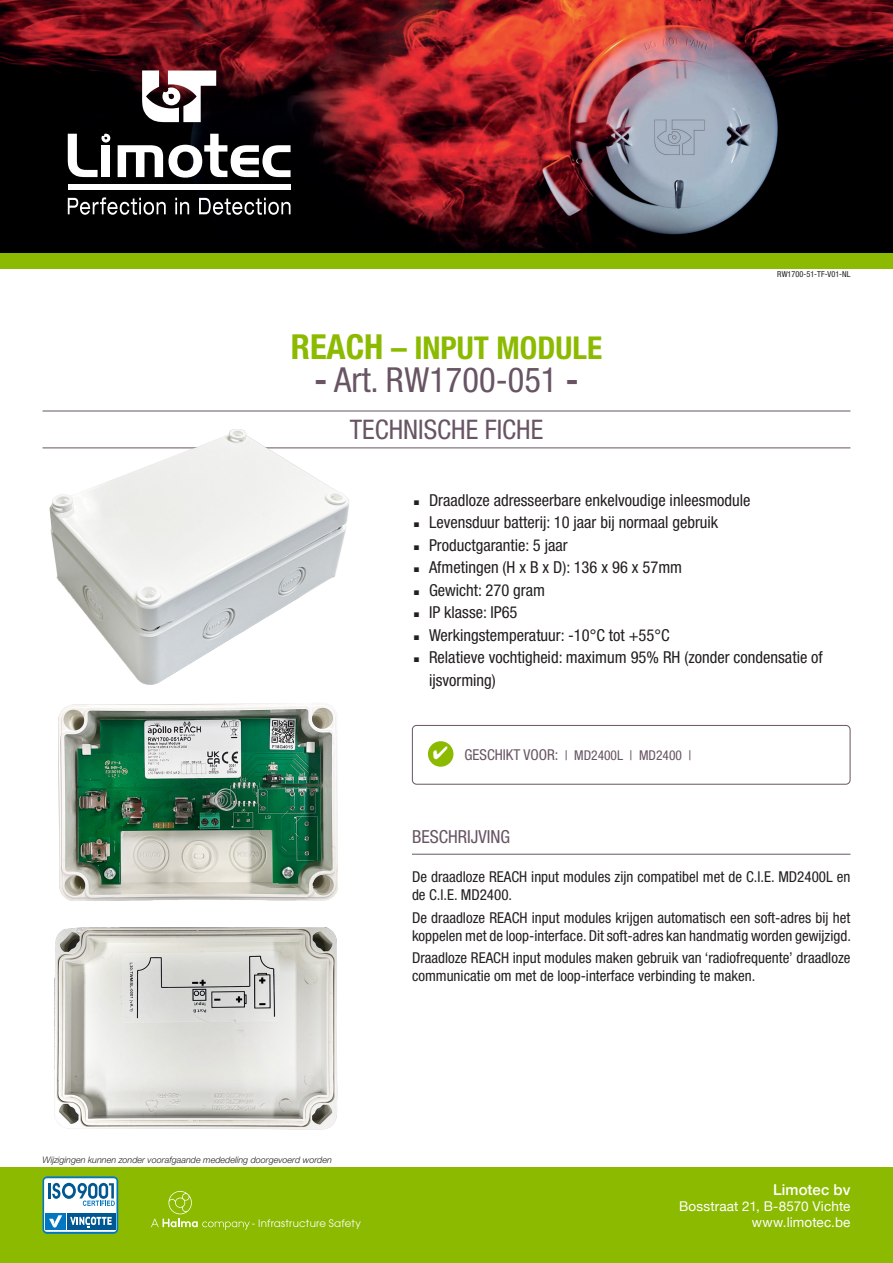
<style>
.page{position:relative;width:893px;height:1263px;background:#fff}
.page>*{position:absolute;margin:0;border:0;box-sizing:border-box;transform-origin:0 0}
.t1{font:condensed 34.5px "Helvetica Neue LT Std";color:#685463}
.t2{font:700 condensed 31.5px "Helvetica Neue LT Std";color:#8bba00}
.t3{font:condensed 27px "Helvetica Neue LT Std";color:#685463}
._1__Tekst{font:condensed 18px "Helvetica Neue LT Std";color:#685463}
.t4{font:condensed 16.5px/22.5px "Helvetica Neue LT Std";color:#231f20}
._1__Tekst-2{font:condensed 15px/18px "Helvetica Neue LT Std";color:#231f20}
.t5{font:500 15px "Helvetica Neue";letter-spacing:.005em;color:#fff}
.t6{font:13.5px "Helvetica Neue";letter-spacing:.01em;color:#fff}
._1__Kader{font:condensed 13.5px "Helvetica Neue LT Std";color:#685463}
.t7{font:10.2px "ITC Avant Garde Pro";letter-spacing:.025em;color:#fff}
._1__Tekst-3{font:italic 300 9px "Helvetica Neue LT Std";color:#231f20}
.t8{font:condensed 8.25px "Helvetica Neue LT Std";color:#231f20}
.s1{font-size:34.5px}
.s2{font-weight:700}
.s3{font-size:15px}
</style>
<div class="page">
<hr style="left:43px;top:411px;width:807px;height:1px;background:#685463">
<hr style="left:43px;top:447px;width:807px;height:1px;background:#685463">
<img style="left:0;top:0;width:893px;height:253px">
<svg style="left:68px;top:197px;width:98px;height:18px"></svg>
<svg style="left:175px;top:198px;width:14px;height:16px"></svg>
<svg style="left:199px;top:198px;width:92px;height:17px"></svg>
<div style="left:68px;top:185px;width:223px;height:5px;background:#fff"></div>
<svg style="left:118px;top:134px;width:173px;height:44px"></svg>
<svg style="left:68px;top:134px;width:42px;height:43px"></svg>
<svg style="left:142px;top:70px;width:74px;height:52px"></svg>
<div style="left:0;top:1167px;width:893px;height:96px;background:#8bba00"></div>
<div style="left:0;top:253px;width:893px;height:15px;background:#8bba00"></div>
<svg style="left:151px;top:1191px;width:99px;height:39px"></svg>
<svg style="left:43px;top:1176px;width:75px;height:58px;background:#89b7d2"></svg>
<img style="left:42px;top:410px;width:312px;height:275px">
<img style="left:58px;top:703px;width:280px;height:198px">
<img style="left:54px;top:927px;width:284px;height:203px">
<div style="left:412px;top:725px;width:438px;height:59px;border:1px solid #685463;border-radius:4px"></div>
<div style="left:428px;top:741px;width:25px;height:26px;background:#8bba00;border-radius:50%"></div>
<hr style="left:412px;top:854px;width:438px;height:1px;background:#685463">
<p class="t2" style="left:291px;top:329px;width:313px"><span class="s1">REACH</span> – INPUT MODULE</p>
<p class="t1" style="left:314px;top:360px;width:266px"><span class="s2">-</span> Art. RW1700-051 <span class="s2">-</span></p>
<p class="t3" style="left:350px;top:414px;width:195px">TECHNISCHE FICHE</p>
<p class="t8" style="left:777px;top:269px;width:75px">RW1700-51-TF-V01-NL</p>
<p class="t4" style="left:412px;top:489px;width:340px">◾ Draadloze adresseerbare enkelvoudige inleesmodule</p>
<p class="t4" style="left:412px;top:511px;width:308px">◾ Levensduur batterij: 10 jaar bij normaal gebruik</p>
<p class="t4" style="left:412px;top:534px;width:157px">◾ Productgarantie: 5 jaar</p>
<p class="t4" style="left:412px;top:556px;width:272px">◾ Afmetingen (H x B x D): 136 x 96 x 57mm</p>
<p class="t4" style="left:412px;top:579px;width:134px">◾ Gewicht: 270 gram</p>
<p class="t4" style="left:412px;top:601px;width:107px">◾ IP klasse: IP65</p>
<p class="t4" style="left:412px;top:624px;width:259px">◾ Werkingstemperatuur: -10°C tot +55°C</p>
<p class="t4" style="left:429px;top:646px;width:395px;text-indent:-17px">◾ Relatieve vochtigheid: maximum 95% RH (zonder condensatie of ijsvorming)</p>
<p class="_1__Kader" style="left:464px;top:747px;width:228px"><span class="s3">GESCHIKT VOOR:</span> | MD2400L | MD2400 |</p>
<p class="_1__Tekst" style="left:412px;top:826px;width:100px">BESCHRIJVING</p>
<p class="_1__Tekst-2" style="left:412px;top:868px;width:440px">De draadloze REACH input modules zijn compatibel met de C.I.E. MD2400L en de C.I.E. MD2400.</p>
<p class="_1__Tekst-2" style="left:412px;top:908px;width:440px">De draadloze REACH input modules krijgen automatisch een soft-adres bij het koppelen met de loop-interface. Dit soft-adres kan handmatig worden gewijzigd.</p>
<p class="_1__Tekst-2" style="left:412px;top:948px;width:440px">Draadloze REACH input modules maken gebruik van ‘radiofrequente’ draadloze communicatie om met de loop-interface verbinding te maken.</p>
<p class="_1__Tekst-3" style="left:43px;top:1154px;width:291px">Wijzigingen kunnen zonder voorafgaande mededeling doorgevoerd worden</p>
<p class="t7" style="left:252px;top:1217px;width:111px">- Infrastructure Safety</p>
<p class="t5" style="left:773px;top:1178px;width:79px">Limotec bv</p>
<p class="t6" style="left:679px;top:1197px;width:173px">Bosstraat 21, B-8570 Vichte</p>
<p class="t6" style="left:752px;top:1213px;width:100px">www.limotec.be</p>
</div>
